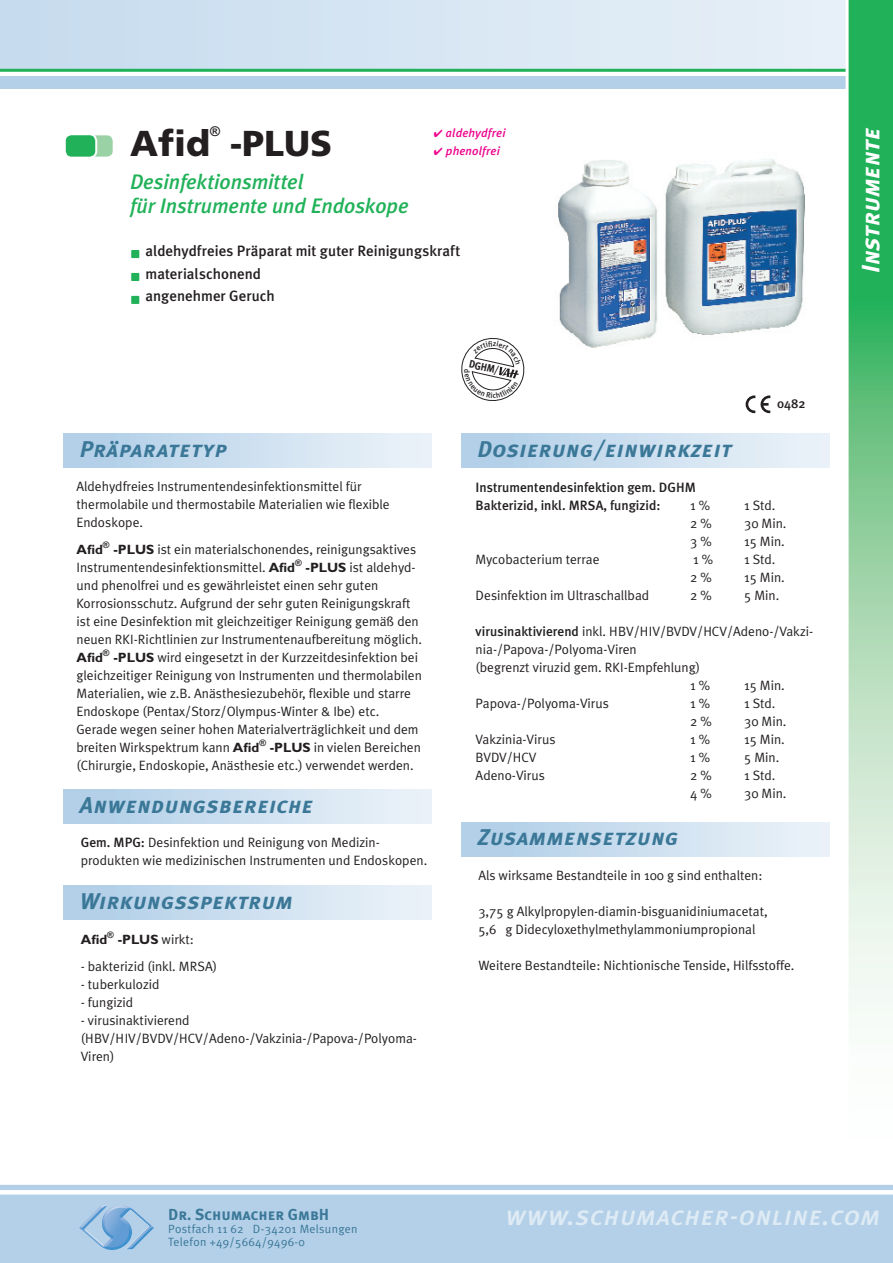
<style>
.page{position:relative;width:893px;height:1263px;background:#fff}
.page>*{position:absolute;margin:0;border:0;box-sizing:border-box;transform-origin:0 0}
.t1{font:900 36px "Frutiger";color:#231f20}
.t2{font:italic 27px "Meta Plus Medium Caps";letter-spacing:.025em;color:#deebf5}
.t3{font:italic 25.05px "Meta Plus Bold Caps";color:#fff}
.t4{font:italic 22.8px "Meta Plus Bold Caps";letter-spacing:.025em;color:#3b7898}
.t5{font:italic 500 21px/24px "Meta Plus";letter-spacing:-.005em;color:#21b259}
.t6{font:15.9px "Meta Plus Bold Caps";color:#3b7898}
.t7{font:500 15px/22.5px "Meta Plus";color:#231f20}
.t8{font:13.5px/18px "Meta Plus Normal";color:#231f20}
.t9{font:500 13.5px/18px "Meta Plus";color:#231f20}
.t10{font:700 13.5px "Gill Sans";color:#231f20}
.t11{font:500 13.05px "Meta Plus";color:#231f20}
.t12{font:12px/13.4px "Meta Plus Normal";letter-spacing:.025em;color:#3b7898}
.t13{font:italic 500 12px "Meta Plus";letter-spacing:.01em;color:#ed028c}
.t14{font:700 10.8px "Meta Plus";color:#231f20;scale:.9 1}
.s1{font-family:"Gill Sans";font-weight:700}
.s2{font-family:"Meta Plus";font-weight:500}
.s3{font-family:"Meta Plus Normal";font-weight:400}
</style>
<div class="page">
<div style="left:64px;top:885px;width:368px;height:34px;background:linear-gradient(to right,#aecde7,#edf3f9)"></div>
<div style="left:0;top:1185px;width:893px;height:78px;background:#b3d0e8"></div>
<hr style="left:0;top:1191px;width:893px;height:3px;background:#fff">
<div style="left:64px;top:434px;width:368px;height:34px;background:linear-gradient(to right,#aecde7,#edf3f9)"></div>
<img style="left:79px;top:1205px;width:75px;height:45px">
<div style="left:64px;top:790px;width:368px;height:34px;background:linear-gradient(to right,#aecde7,#edf3f9)"></div>
<div style="left:508px;top:1210px;width:371px;height:15px;background:#b3d0e8"></div>
<div style="left:0;top:0;width:862px;height:69px;background:linear-gradient(to right,#c5dbee,#e9f1f8)"></div>
<hr style="left:0;top:69px;width:863px;height:3px;background:#21b259">
<div style="left:0;top:76px;width:863px;height:13px;background:#b3d0e8"></div>
<svg style="left:746px;top:395px;width:9px;height:18px"></svg>
<svg style="left:761px;top:395px;width:9px;height:18px"></svg>
<div style="left:82px;top:134px;width:32px;height:24px;background:#9bd2a5;border-radius:7px"></div>
<div style="left:81px;top:133px;width:34px;height:26px;border:2px solid #fff;border-radius:7px"></div>
<div style="left:65px;top:134px;width:31px;height:24px;background:#21b259;border-radius:7px"></div>
<div style="left:64px;top:133px;width:33px;height:26px;border:2px solid #fff;border-radius:7px"></div>
<div style="left:131px;top:249px;width:9px;height:10px;background:#21b259"></div>
<div style="left:130px;top:249px;width:11px;height:10px;border:1px solid #fff"></div>
<div style="left:131px;top:272px;width:9px;height:10px;background:#21b259"></div>
<div style="left:130px;top:272px;width:11px;height:10px;border:1px solid #fff"></div>
<div style="left:131px;top:295px;width:9px;height:9px;background:#21b259"></div>
<div style="left:130px;top:295px;width:11px;height:10px;border:1px solid #fff"></div>
<div style="left:461px;top:434px;width:368px;height:34px;background:linear-gradient(to right,#aecde7,#edf3f9)"></div>
<svg style="left:846px;top:0;width:47px;height:1011px;background:#87d09e"></svg>
<div style="left:461px;top:822px;width:368px;height:34px;background:linear-gradient(to right,#aecde7,#edf3f9)"></div>
<img style="left:558px;top:159px;width:247px;height:189px">
<svg style="left:461px;top:338px;width:64px;height:63px"></svg>
<h1 class="t1" style="left:130px;top:121px;width:82px">Afid</h1>
<p class="t10" style="left:210px;top:124px;width:11px">®</p>
<h1 class="t1" style="left:230px;top:121px;width:103px">-PLUS</h1>
<h3 class="t5" style="left:130px;top:169px;width:280px">Desinfektionsmittel<br>für Instrumente und Endoskope</h3>
<p class="t13" style="left:434px;top:126px;width:73px">✔ aldehydfrei</p>
<p class="t13" style="left:434px;top:144px;width:68px">✔ phenolfrei</p>
<p class="t7" style="left:146px;top:240px;width:316px">aldehydfreies Präparat mit guter Reinigungskraft materialschonend<br>angenehmer Geruch</p>
<h3 class="t4" style="left:80px;top:436px;width:149px">Präparatetyp</h3>
<p class="t8" style="left:77px;top:477px;width:315px">Aldehydfreies Instrumentendesinfektionsmittel für thermolabile und thermostabile Materialien wie flexible<br>Endoskope.</p>
<p class="t8" style="left:77px;top:540px;width:347px"><span class="s1">Afid</span><sup>®</sup> <span class="s1">-PLUS</span> ist ein materialschonendes, reinigungsaktives Instrumentendesinfektionsmittel. <span class="s1">Afid</span><sup>®</sup> <span class="s1">-PLUS</span> ist aldehyd&shy;und phenolfrei und es gewährleistet einen sehr guten Korrosionsschutz. Aufgrund der sehr guten Reinigungskraft ist eine Desinfektion mit gleichzeitiger Reinigung gemäß den neuen RKI-Richtlinien zur Instrumentenaufbereitung möglich.<br><span class="s1">Afid</span><sup>®</sup> <span class="s1">-PLUS</span> wird eingesetzt in der Kurzzeitdesinfektion bei gleichzeitiger Reinigung von Instrumenten und thermolabilen Materialien, wie z.B. Anästhesiezubehör, flexible und starre Endoskope (Pentax/Storz/Olympus-Winter &amp; Ibe) etc.<br>Gerade wegen seiner hohen Materialverträglichkeit und dem breiten Wirkspektrum kann <span class="s1">Afid</span><sup>®</sup> <span class="s1">-PLUS</span> in vielen Bereichen (Chirurgie, Endoskopie, Anästhesie etc.) verwendet werden.</p>
<h3 class="t4" style="left:80px;top:792px;width:235px">Anwendungsbereiche</h3>
<p class="t8" style="left:81px;top:833px;width:348px"><span class="s2">Gem. MPG:</span> Desinfektion und Reinigung von Medizin&shy;produkten wie medizinischen Instrumenten und Endoskopen.</p>
<h3 class="t4" style="left:80px;top:887px;width:214px">Wirkungsspektrum</h3>
<p class="t10" style="left:81px;top:931px;width:115px">Afid<sup>®</sup> -PLUS <span class="s3">wirkt:</span></p>
<p class="t8" style="left:81px;top:957px;width:138px">- bakterizid (inkl. MRSA)</p>
<p class="t8" style="left:81px;top:975px;width:80px">- tuberkulozid</p>
<p class="t8" style="left:81px;top:993px;width:54px">- fungizid</p>
<p class="t8" style="left:81px;top:1011px;width:338px">- virusinaktivierend (HBV/HIV/BVDV/HCV/Adeno-/Vakzinia-/Papova-/Polyoma-<br>Viren)</p>
<p class="t14" style="left:471px;top:357px;width:35px;rotate:13deg">DGHM/</p>
<p class="t11" style="left:777px;top:396px;width:30px">0482</p>
<h3 class="t4" style="left:477px;top:436px;width:256px">Dosierung/einwirkzeit</h3>
<p class="t9" style="left:476px;top:478px;width:222px">Instrumentendesinfektion gem. DGHM<br>Bakterizid, inkl. MRSA, fungizid:</p>
<p class="t8" style="left:690px;top:496px;width:21px">1 %</p>
<p class="t8" style="left:744px;top:496px;width:33px">1 Std.</p>
<p class="t8" style="left:690px;top:514px;width:23px">2 %</p>
<p class="t8" style="left:744px;top:514px;width:44px">30 Min.</p>
<p class="t8" style="left:690px;top:532px;width:23px">3 %</p>
<p class="t8" style="left:744px;top:532px;width:42px">15 Min.</p>
<p class="t8" style="left:476px;top:550px;width:125px">Mycobacterium terrae</p>
<p class="t8" style="left:693px;top:550px;width:21px">1 %</p>
<p class="t8" style="left:744px;top:550px;width:33px">1 Std.</p>
<p class="t8" style="left:690px;top:568px;width:23px">2 %</p>
<p class="t8" style="left:744px;top:568px;width:42px">15 Min.</p>
<p class="t8" style="left:476px;top:586px;width:175px">Desinfektion im Ultraschallbad</p>
<p class="t8" style="left:690px;top:586px;width:23px">2 %</p>
<p class="t8" style="left:744px;top:586px;width:37px">5 Min.</p>
<p class="t8" style="left:476px;top:622px;width:339px"><span class="s2">virusinaktivierend</span> inkl. HBV/HIV/BVDV/HCV/Adeno-/Vakzi-</p>
<p class="t8" style="left:476px;top:640px;width:163px">nia-/Papova-/Polyoma-Viren</p>
<p class="t8" style="left:476px;top:658px;width:226px">(begrenzt viruzid gem. RKI-Empfehlung)</p>
<p class="t8" style="left:690px;top:676px;width:21px">1 %</p>
<p class="t8" style="left:744px;top:676px;width:42px">15 Min.</p>
<p class="t8" style="left:476px;top:694px;width:135px">Papova-/Polyoma-Virus</p>
<p class="t8" style="left:690px;top:694px;width:21px">1 %</p>
<p class="t8" style="left:744px;top:694px;width:33px">1 Std.</p>
<p class="t8" style="left:690px;top:712px;width:23px">2 %</p>
<p class="t8" style="left:744px;top:712px;width:44px">30 Min.</p>
<p class="t8" style="left:476px;top:730px;width:81px">Vakzinia-Virus</p>
<p class="t8" style="left:690px;top:730px;width:21px">1 %</p>
<p class="t8" style="left:744px;top:730px;width:42px">15 Min.</p>
<p class="t8" style="left:476px;top:748px;width:62px">BVDV/HCV</p>
<p class="t8" style="left:690px;top:748px;width:21px">1 %</p>
<p class="t8" style="left:744px;top:748px;width:37px">5 Min.</p>
<p class="t8" style="left:476px;top:766px;width:71px">Adeno-Virus</p>
<p class="t8" style="left:690px;top:766px;width:23px">2 %</p>
<p class="t8" style="left:744px;top:766px;width:33px">1 Std.</p>
<p class="t8" style="left:690px;top:784px;width:23px">4 %</p>
<p class="t8" style="left:744px;top:784px;width:44px">30 Min.</p>
<h3 class="t4" style="left:477px;top:824px;width:202px">Zusammensetzung</h3>
<p class="t8" style="left:478px;top:866px;width:286px">Als wirksame Bestandteile in 100 g sind enthalten:</p>
<p class="t8" style="left:478px;top:902px;width:291px">3,75 g Alkylpropylen-diamin-bisguanidiniumacetat,<br>5,6 g Didecyloxethylmethylammoniumpropional</p>
<p class="t8" style="left:478px;top:956px;width:318px">Weitere Bestandteile: Nichtionische Tenside, Hilfsstoffe.</p>
<h3 class="t3" style="left:856px;top:273px;width:147px;rotate:-90deg">Instrumente</h3>
<p class="t6" style="left:168px;top:1205px;width:162px">Dr. Schumacher GmbH</p>
<p class="t12" style="left:168px;top:1222px;width:191px">Postfach 11 62 D-34201 Melsungen<br>Telefon +49/5664/9496-0</p>
<h2 class="t2" style="left:505px;top:1200px;width:376px">www.schumacher-online.com</h2>
</div>
